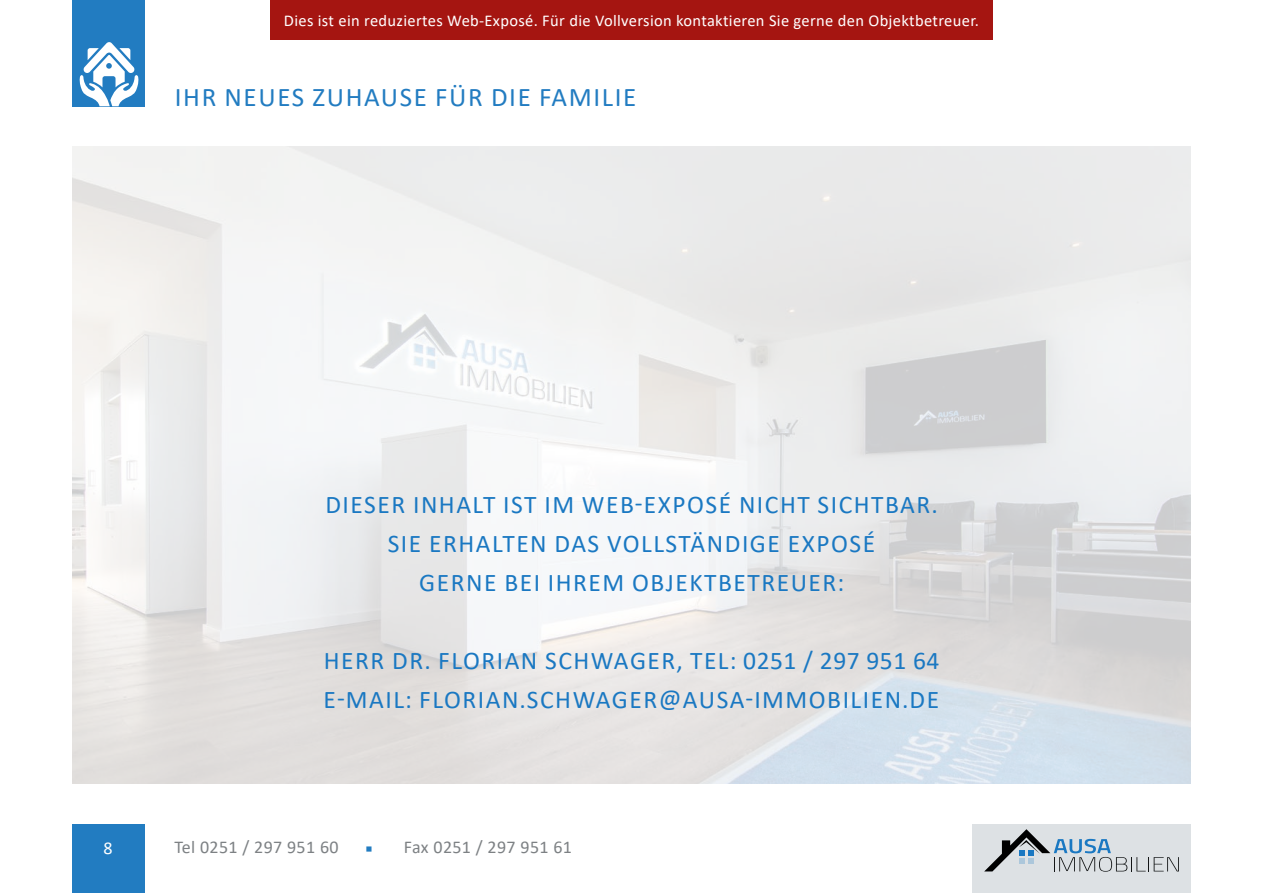
<style>
.page{position:relative;width:1263px;height:893px;background:#fff}
.page>*{position:absolute;margin:0;border:0;box-sizing:border-box;transform-origin:0 0}
.t1{font:27px "Calibri";letter-spacing:.06em;color:#227cc1}
.Titel_24pt{font:25.5px "Calibri";letter-spacing:.06em;color:#1a78c2}
.Informationen{font:25.5px/39px "Calibri";letter-spacing:.06em;color:#1a78c2}
.t2{font:18px "Calibri";letter-spacing:.02em;color:#7d8184}
.t3{font:18px "Calibri";color:#fff}
.t4{font:16.5px "Calibri";letter-spacing:.02em;color:#fff}
.s1{font-family:"Source Sans Pro";font-size:12px;color:#227cc1}
</style>
<div class="page">
<div style="left:72px;top:824px;width:72px;height:69px;background:#227cc1"></div>
<div style="left:972px;top:824px;width:219px;height:69px;background:#dde1e4"></div>
<svg style="left:984px;top:829px;width:195px;height:43px"></svg>
<div style="left:72px;top:0;width:73px;height:106px;background:#227cc1"></div>
<svg style="left:79px;top:42px;width:60px;height:64px"></svg>
<div style="left:270px;top:0;width:723px;height:40px;background:#a51511"></div>
<img style="left:72px;top:146px;width:1119px;height:638px">
<p class="t4" style="left:284px;top:9px;width:696px">Dies ist ein reduziertes Web-Exposé. Für die Vollversion kontaktieren Sie gerne den Objektbetreuer.</p>
<p class="t1" style="left:175px;top:79px;width:463px">IHR NEUES ZUHAUSE FÜR DIE FAMILIE</p>
<p class="t3" style="left:103px;top:836px;width:11px">8</p>
<p class="Titel_24pt" style="left:325px;top:487px;width:614px">DIESER INHALT IST IM WEB-EXPOSÉ NICHT SICHTBAR.</p>
<p class="Titel_24pt" style="left:388px;top:526px;width:489px">SIE ERHALTEN DAS VOLLSTÄNDIGE EXPOSÉ</p>
<p class="Titel_24pt" style="left:419px;top:565px;width:426px">GERNE BEI IHREM OBJEKTBETREUER:</p>
<p class="Informationen" style="left:324px;top:640px;width:617px">HERR DR. FLORIAN SCHWAGER, TEL: 0251 / 297 951 64<br>E-MAIL: FLORIAN.SCHWAGER@AUSA-IMMOBILIEN.DE</p>
<p class="t2" style="left:174px;top:834px;width:166px">Tel 0251 / 297 951 60</p>
<p class="t2" style="left:366px;top:834px;width:208px"><span class="s1">■</span> Fax 0251 / 297 951 61</p>
</div>
